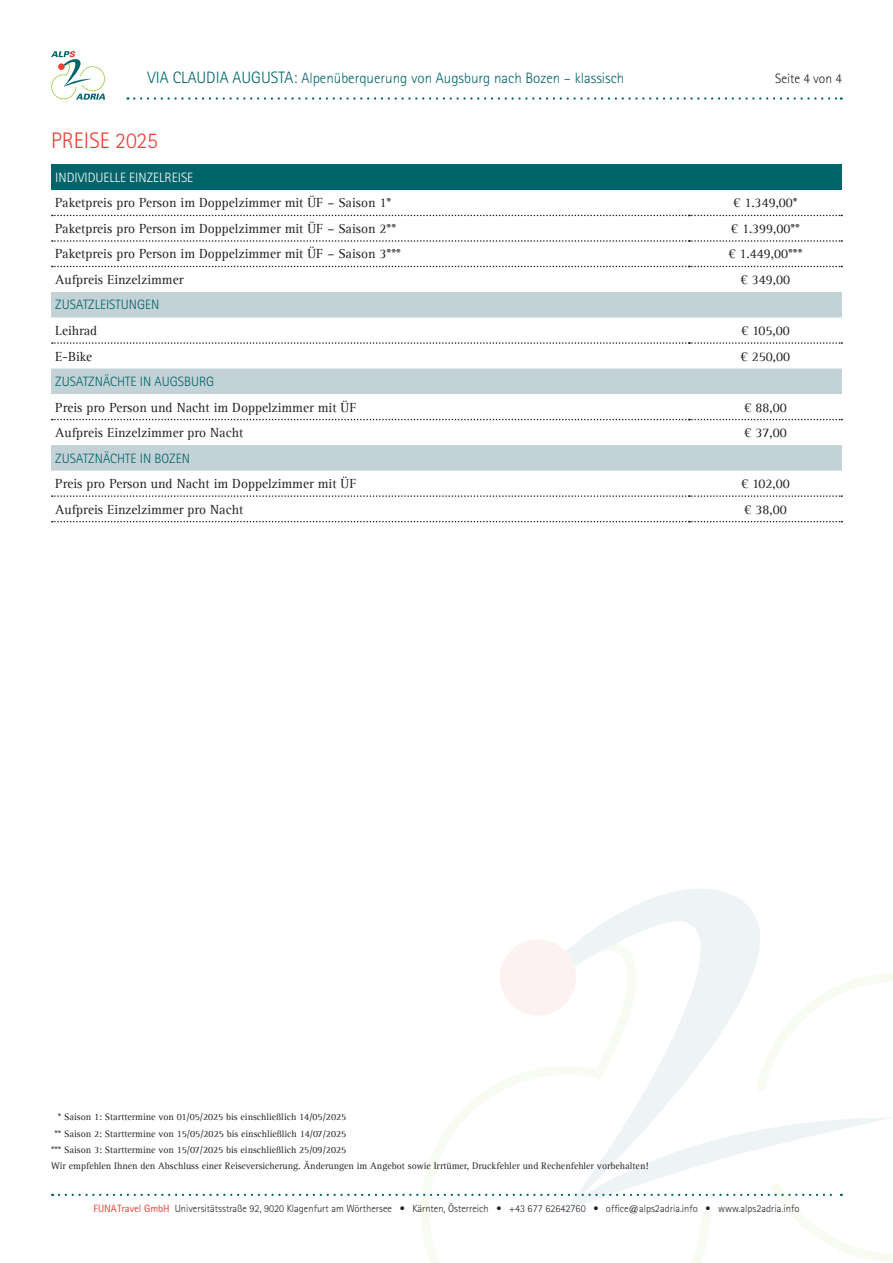
<style>
.page{position:relative;width:893px;height:1263px;background:#fff}
.page>*{position:absolute;margin:0;border:0;box-sizing:border-box;transform-origin:0 0}
.t1{font:300 22.5px "Rotis Sans Serif Std";color:#ee3e35}
.t2{font:300 15px "Rotis Sans Serif Std";color:#00646a}
.t3{font:13.5px "Agfa Rotis Serif";color:#231f20}
.t4{font:300 13.5px "Rotis Sans Serif Std";color:#00646a}
.t5{font:300 13.5px "Rotis Sans Serif Std";color:#fff}
.t6{font:300 13.5px "Rotis Sans Serif Std";color:#231f20}
.t7{font:300 10.5px "Rotis Sans Serif Std";color:#231f20}
.t8{font:9.75px "Agfa Rotis Serif";color:#231f20}
.s1{font-size:16.5px}
.s2{font-weight:400;color:#ee3e35}
</style>
<div class="page">
<svg style="left:421px;top:973px;width:472px;height:290px"></svg>
<svg style="left:519px;top:889px;width:328px;height:225px"></svg>
<div style="left:500px;top:939px;width:76px;height:76px;background:#fdf2f1;border-radius:50%"></div>
<svg style="left:59px;top:1114px;width:834px;height:97px"></svg>
<svg style="left:134px;top:97px;width:708px;height:3px"></svg>
<svg style="left:51px;top:51px;width:54px;height:49px"></svg>
<div style="left:51px;top:164px;width:791px;height:26px;background:#00646a"></div>
<svg style="left:51px;top:292px;width:791px;height:179px"></svg>
<svg style="left:52px;top:215px;width:790px;height:1px"></svg>
<svg style="left:52px;top:240px;width:790px;height:2px"></svg>
<svg style="left:52px;top:266px;width:790px;height:1px"></svg>
<svg style="left:52px;top:342px;width:790px;height:2px"></svg>
<svg style="left:52px;top:419px;width:790px;height:1px"></svg>
<svg style="left:52px;top:495px;width:790px;height:2px"></svg>
<svg style="left:52px;top:521px;width:790px;height:1px"></svg>
<p class="t2" style="left:148px;top:70px;width:478px"><span class="s1">VIA CLAUDIA AUGUSTA:</span> Alpenüberquerung von Augsburg nach Bozen – klassisch</p>
<p class="t6" style="left:775px;top:71px;width:68px">Seite 4 von 4</p>
<h1 class="t1" style="left:51px;top:128px;width:109px">PREISE 2025</h1>
<p class="t5" style="left:55px;top:170px;width:139px">INDIVIDUELLE EINZELREISE</p>
<p class="t3" style="left:55px;top:195px;width:338px">Paketpreis pro Person im Doppelzimmer mit ÜF – Saison 1*</p>
<p class="t3" style="left:733px;top:195px;width:66px">€ 1.349,00*</p>
<p class="t3" style="left:55px;top:221px;width:342px">Paketpreis pro Person im Doppelzimmer mit ÜF – Saison 2**</p>
<p class="t3" style="left:731px;top:221px;width:71px">€ 1.399,00**</p>
<p class="t3" style="left:55px;top:246px;width:347px">Paketpreis pro Person im Doppelzimmer mit ÜF – Saison 3***</p>
<p class="t3" style="left:728px;top:246px;width:76px">€ 1.449,00***</p>
<p class="t3" style="left:55px;top:272px;width:130px">Aufpreis Einzelzimmer</p>
<p class="t3" style="left:741px;top:272px;width:51px">€ 349,00</p>
<p class="t4" style="left:55px;top:297px;width:105px">ZUSATZLEISTUNGEN</p>
<p class="t3" style="left:55px;top:323px;width:44px">Leihrad</p>
<p class="t3" style="left:741px;top:323px;width:50px">€ 105,00</p>
<p class="t3" style="left:55px;top:348px;width:39px">E-Bike</p>
<p class="t3" style="left:741px;top:348px;width:51px">€ 250,00</p>
<p class="t4" style="left:55px;top:374px;width:161px">ZUSATZNÄCHTE IN AUGSBURG</p>
<p class="t3" style="left:55px;top:399px;width:303px">Preis pro Person und Nacht im Doppelzimmer mit ÜF</p>
<p class="t3" style="left:744px;top:399px;width:44px">€ 88,00</p>
<p class="t3" style="left:55px;top:425px;width:189px">Aufpreis Einzelzimmer pro Nacht</p>
<p class="t3" style="left:744px;top:425px;width:44px">€ 37,00</p>
<p class="t4" style="left:55px;top:450px;width:136px">ZUSATZNÄCHTE IN BOZEN</p>
<p class="t3" style="left:55px;top:476px;width:303px">Preis pro Person und Nacht im Doppelzimmer mit ÜF</p>
<p class="t3" style="left:741px;top:476px;width:50px">€ 102,00</p>
<p class="t3" style="left:55px;top:501px;width:189px">Aufpreis Einzelzimmer pro Nacht</p>
<p class="t3" style="left:744px;top:501px;width:44px">€ 38,00</p>
<p class="t8" style="left:58px;top:1111px;width:290px">* Saison 1: Starttermine von 01/05/2025 bis einschließlich 14/05/2025</p>
<p class="t8" style="left:54px;top:1128px;width:293px">** Saison 2: Starttermine von 15/05/2025 bis einschließlich 14/07/2025</p>
<p class="t8" style="left:51px;top:1144px;width:297px">*** Saison 3: Starttermine von 15/07/2025 bis einschließlich 25/09/2025</p>
<p class="t8" style="left:51px;top:1160px;width:599px">Wir empfehlen Ihnen den Abschluss einer Reiseversicherung. Änderungen im Angebot sowie Irrtümer, Druckfehler und Rechenfehler vorbehalten!</p>
<p class="t7" style="left:94px;top:1202px;width:707px"><span class="s2">FUNATravel GmbH</span> Universitätsstraße 92, 9020 Klagenfurt am Wörthersee • Kärnten, Österreich • +43 677 62642760 • office@alps2adria.info • www.alps2adria.info</p>
</div>
